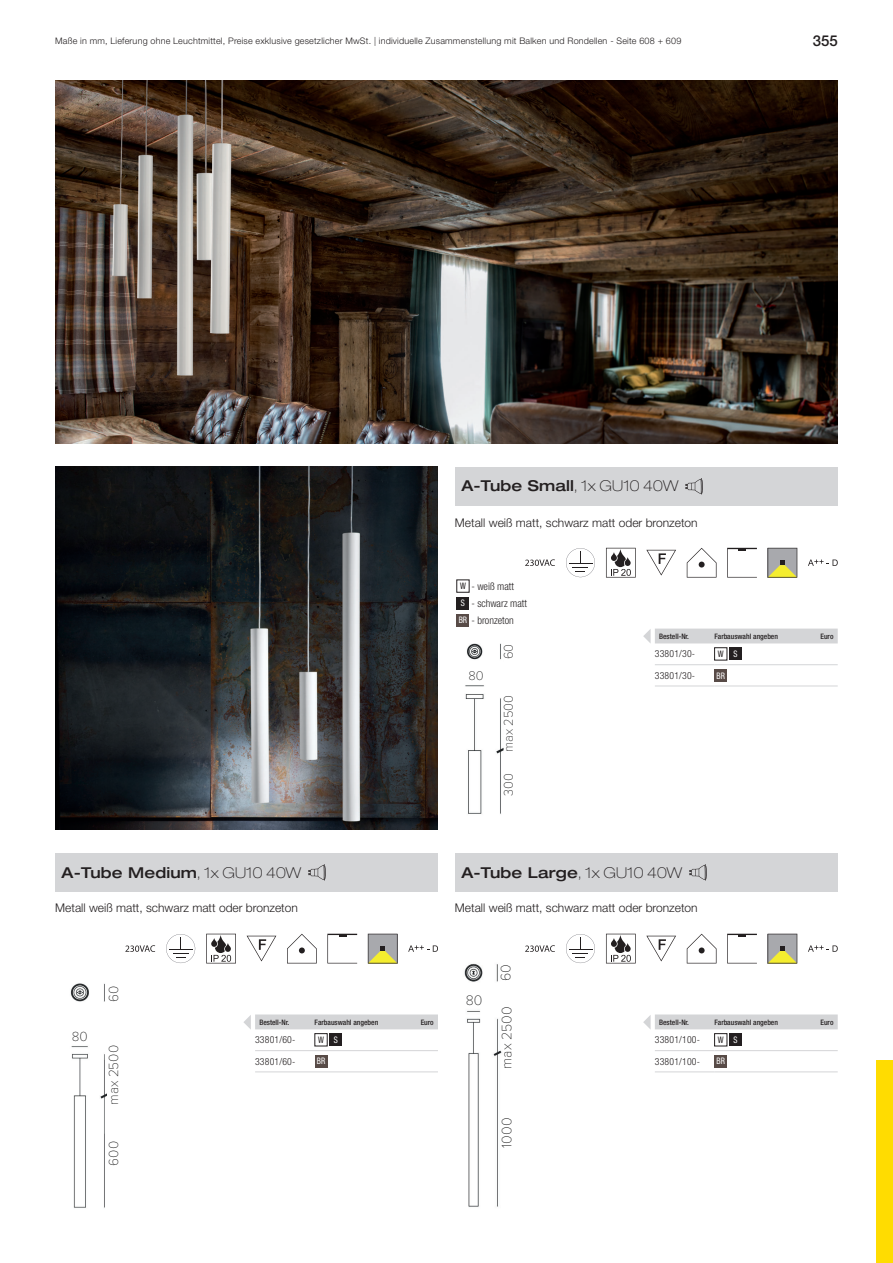
<style>
.page{position:relative;width:893px;height:1263px;background:#fff}
.page>*{position:absolute;margin:0;border:0;box-sizing:border-box;transform-origin:0 0}
.t1{font:500 expanded 15px "Helvetica Neue LT Pro";letter-spacing:.01em;color:#231f20}
.t2{font:500 15px "Helvetica Neue LT Pro";color:#231f20}
.t3{font:100 14.25px "Proxima Nova T";color:#000001}
.t4{font:100 13.65px "Proxima Nova T";color:#000001}
.t5{font:100 13.05px "Proxima Nova T";color:#000001}
.t6{font:300 12px "Helvetica Neue LT Pro";color:#231f20}
.t7{font:300 condensed 10.5px/17px "Helvetica Neue LT Pro";color:#231f20}
.t8{font:300 condensed 9.75px "Helvetica Neue LT Pro";letter-spacing:.02em;color:#231f20}
.t9{font:300 9px "Helvetica Neue LT Pro";letter-spacing:.02em;color:#231f20}
.t10{font:condensed 9px "Helvetica Neue LT Pro";color:#231f20;scale:.9 1}
.t11{font:condensed 9px "Helvetica Neue LT Pro";color:#fff;scale:.9 1}
.t12{font:500 condensed 7.5px "Helvetica Neue LT Pro";color:#231f20}
.s1{font-weight:100}
.s2{font-weight:400;font-size:9px}
.s3{font-weight:400;font-size:9px;color:#fff}
.s4{color:#fff}
</style>
<div class="page">
<svg style="left:808px;top:560px;width:30px;height:6px"></svg>
<svg style="left:408px;top:945px;width:30px;height:7px"></svg>
<svg style="left:808px;top:945px;width:30px;height:7px"></svg>
<svg style="left:767px;top:548px;width:30px;height:30px"></svg>
<svg style="left:368px;top:934px;width:30px;height:29px"></svg>
<svg style="left:767px;top:934px;width:30px;height:29px"></svg>
<svg style="left:727px;top:548px;width:30px;height:30px"></svg>
<svg style="left:327px;top:934px;width:30px;height:29px"></svg>
<svg style="left:727px;top:934px;width:30px;height:29px"></svg>
<svg style="left:687px;top:548px;width:29px;height:30px"></svg>
<svg style="left:287px;top:934px;width:30px;height:29px"></svg>
<svg style="left:687px;top:934px;width:29px;height:29px"></svg>
<svg style="left:646px;top:550px;width:30px;height:26px"></svg>
<svg style="left:247px;top:936px;width:29px;height:25px"></svg>
<svg style="left:646px;top:936px;width:30px;height:25px"></svg>
<svg style="left:606px;top:548px;width:30px;height:30px"></svg>
<svg style="left:206px;top:934px;width:30px;height:29px"></svg>
<svg style="left:606px;top:934px;width:30px;height:29px"></svg>
<svg style="left:566px;top:548px;width:29px;height:29px"></svg>
<svg style="left:166px;top:934px;width:29px;height:29px"></svg>
<svg style="left:566px;top:934px;width:29px;height:29px"></svg>
<svg style="left:525px;top:559px;width:30px;height:7px"></svg>
<svg style="left:125px;top:945px;width:30px;height:7px"></svg>
<svg style="left:525px;top:945px;width:30px;height:7px"></svg>
<div style="left:876px;top:1060px;width:17px;height:203px;background:#ffdc01"></div>
<div style="left:455px;top:467px;width:383px;height:38px;background:#d4d5d7"></div>
<div style="left:455px;top:853px;width:383px;height:38px;background:#d4d5d7"></div>
<div style="left:55px;top:853px;width:383px;height:38px;background:#d4d5d7"></div>
<svg style="left:685px;top:478px;width:18px;height:16px"></svg>
<svg style="left:689px;top:864px;width:18px;height:16px"></svg>
<svg style="left:308px;top:864px;width:18px;height:16px"></svg>
<hr style="left:655px;top:664px;width:59px;height:1px;background:#d4d5d7">
<hr style="left:714px;top:664px;width:124px;height:1px;background:#d4d5d7">
<hr style="left:655px;top:686px;width:59px;height:1px;background:#d4d5d7">
<hr style="left:714px;top:686px;width:124px;height:1px;background:#d4d5d7">
<div style="left:714px;top:648px;width:13px;height:12px;border:1px solid #231f20"></div>
<div style="left:729px;top:648px;width:13px;height:12px;background:#231f20"></div>
<div style="left:714px;top:669px;width:13px;height:13px;background:#584b47"></div>
<hr style="left:255px;top:1050px;width:183px;height:1px;background:#d4d5d7">
<hr style="left:255px;top:1072px;width:183px;height:1px;background:#d4d5d7">
<div style="left:315px;top:1033px;width:12px;height:13px;border:1px solid #231f20"></div>
<div style="left:329px;top:1033px;width:13px;height:13px;background:#231f20"></div>
<div style="left:315px;top:1055px;width:12px;height:13px;background:#584b47"></div>
<hr style="left:655px;top:1050px;width:59px;height:1px;background:#d4d5d7">
<hr style="left:714px;top:1050px;width:124px;height:1px;background:#d4d5d7">
<hr style="left:655px;top:1072px;width:59px;height:1px;background:#d4d5d7">
<hr style="left:714px;top:1072px;width:124px;height:1px;background:#d4d5d7">
<div style="left:714px;top:1033px;width:13px;height:13px;border:1px solid #231f20"></div>
<div style="left:729px;top:1033px;width:13px;height:13px;background:#231f20"></div>
<div style="left:714px;top:1055px;width:13px;height:13px;background:#584b47"></div>
<svg style="left:643px;top:629px;width:195px;height:15px;background:#d7d8d9"></svg>
<svg style="left:243px;top:1015px;width:195px;height:15px;background:#d7d8da"></svg>
<svg style="left:643px;top:1015px;width:195px;height:15px;background:#d7d8da"></svg>
<img style="left:55px;top:81px;width:783px;height:363px">
<img style="left:55px;top:467px;width:383px;height:363px">
<img style="left:467px;top:643px;width:34px;height:17px">
<img style="left:70px;top:983px;width:37px;height:225px">
<div style="left:63px;top:1027px;width:32px;height:17px;background:#fff"></div>
<img style="left:464px;top:963px;width:38px;height:244px">
<div style="left:454px;top:985px;width:56px;height:23px;background:#fff"></div>
<div style="left:456px;top:597px;width:13px;height:12px;background:#231f20"></div>
<div style="left:456px;top:614px;width:13px;height:12px;background:#584b47"></div>
<img style="left:465px;top:685px;width:39px;height:129px">
<p class="t9" style="left:55px;top:37px;width:628px">Maße in mm, Lieferung ohne Leuchtmittel, Preise exklusive gesetzlicher MwSt. | individuelle Zusammenstellung mit Balken und Rondellen - Seite 608 + 609</p>
<h1 class="t2" style="left:813px;top:35px;width:27px">355</h1>
<h1 class="t1" style="left:461px;top:481px;width:218px">A-Tube Small<span class="s1">, 1x GU10 40W</span></h1>
<h3 class="t6" style="left:455px;top:518px;width:244px">Metall weiß matt, schwarz matt oder bronzeton</h3>
<p class="t7" style="left:459px;top:579px;width:70px"><span class="s2">W</span> - weiß matt<br><span class="s3">S</span> - schwarz matt<br><span class="s3">BR</span> - bronzeton</p>
<h3 class="t5" style="left:468px;top:670px;width:17px">80</h3>
<h3 class="t5" style="left:503px;top:659px;width:17px;rotate:-90deg">60</h3>
<h3 class="t5" style="left:503px;top:752px;width:59px;rotate:-90deg">max 2500</h3>
<h3 class="t5" style="left:503px;top:796px;width:24px;rotate:-90deg">300</h3>
<p class="t12" style="left:659px;top:633px;width:31px">Bestell-Nr.</p>
<p class="t12" style="left:714px;top:633px;width:65px">Farbauswahl angeben</p>
<p class="t12" style="left:820px;top:633px;width:15px">Euro</p>
<p class="t8" style="left:655px;top:650px;width:42px">33801/30-</p>
<p class="t10" style="left:718px;top:649px;width:23px">W <span class="s4">S</span></p>
<p class="t8" style="left:655px;top:672px;width:42px">33801/30-</p>
<p class="t11" style="left:716px;top:670px;width:11px">BR</p>
<h1 class="t1" style="left:62px;top:867px;width:241px">A-Tube Medium<span class="s1">, 1x GU10 40W</span></h1>
<h1 class="t1" style="left:461px;top:867px;width:222px">A-Tube Large<span class="s1">, 1x GU10 40W</span></h1>
<h3 class="t6" style="left:55px;top:904px;width:244px">Metall weiß matt, schwarz matt oder bronzeton</h3>
<h3 class="t6" style="left:455px;top:904px;width:244px">Metall weiß matt, schwarz matt oder bronzeton</h3>
<h3 class="t4" style="left:72px;top:1031px;width:17px">80</h3>
<h3 class="t4" style="left:108px;top:1002px;width:18px;rotate:-90deg">60</h3>
<h3 class="t4" style="left:108px;top:1105px;width:61px;rotate:-90deg">max 2500</h3>
<h3 class="t4" style="left:108px;top:1166px;width:26px;rotate:-90deg">600</h3>
<p class="t12" style="left:259px;top:1019px;width:31px">Bestell-Nr.</p>
<p class="t12" style="left:315px;top:1019px;width:65px">Farbauswahl angeben</p>
<p class="t12" style="left:421px;top:1019px;width:15px">Euro</p>
<p class="t8" style="left:255px;top:1036px;width:42px">33801/60-</p>
<p class="t10" style="left:318px;top:1035px;width:23px">W <span class="s4">S</span></p>
<p class="t8" style="left:255px;top:1058px;width:42px">33801/60-</p>
<p class="t11" style="left:317px;top:1056px;width:11px">BR</p>
<h2 class="t3" style="left:466px;top:994px;width:18px">80</h2>
<h2 class="t3" style="left:500px;top:981px;width:18px;rotate:-90deg">60</h2>
<h2 class="t3" style="left:501px;top:1069px;width:64px;rotate:-90deg">max 2500</h2>
<h2 class="t3" style="left:501px;top:1148px;width:31px;rotate:-90deg">1000</h2>
<p class="t12" style="left:659px;top:1019px;width:31px">Bestell-Nr.</p>
<p class="t12" style="left:714px;top:1019px;width:65px">Farbauswahl angeben</p>
<p class="t12" style="left:820px;top:1019px;width:15px">Euro</p>
<p class="t8" style="left:655px;top:1036px;width:47px">33801/100-</p>
<p class="t10" style="left:718px;top:1035px;width:23px">W <span class="s4">S</span></p>
<p class="t8" style="left:655px;top:1058px;width:47px">33801/100-</p>
<p class="t11" style="left:716px;top:1056px;width:11px">BR</p>
</div>
